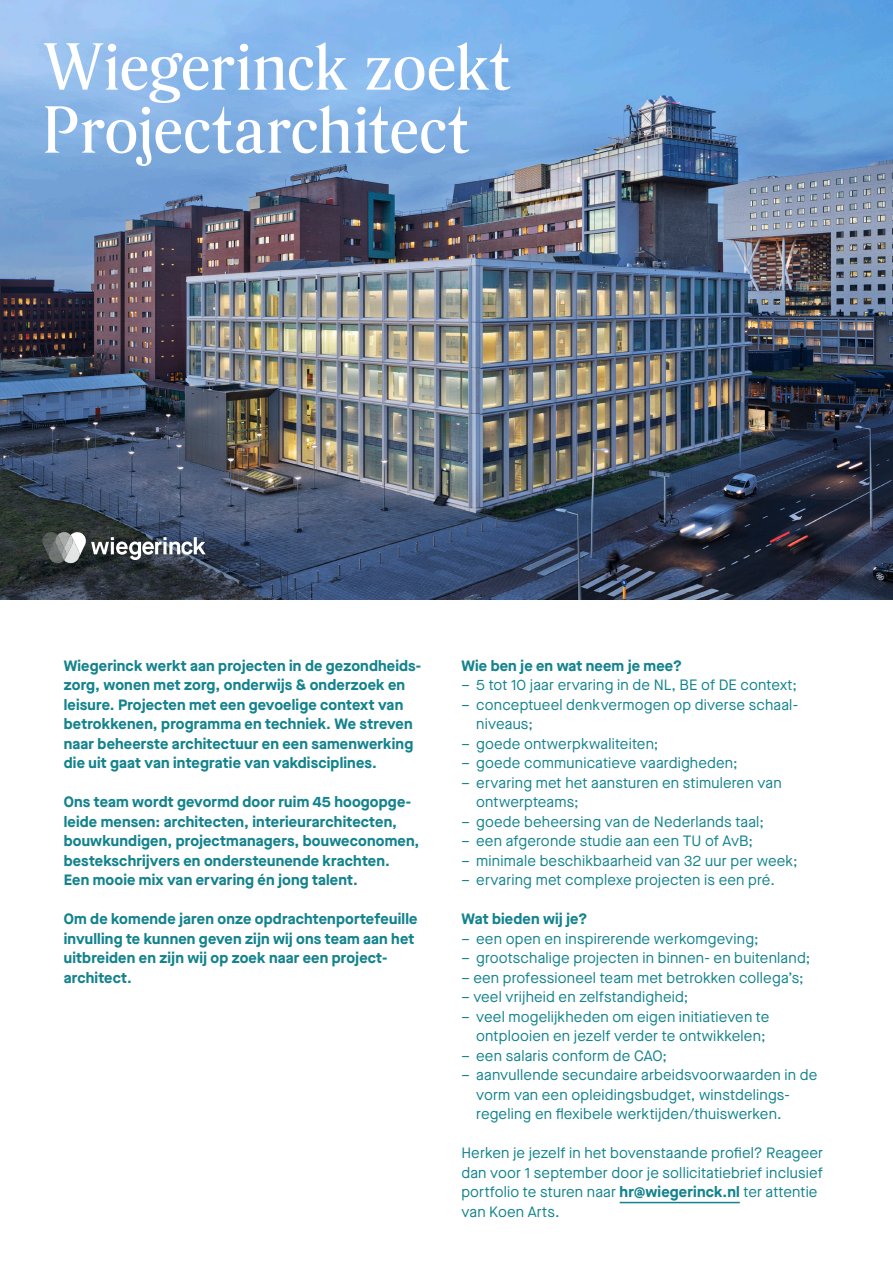
<style>
.page{position:relative;width:893px;height:1263px;background:#fff}
.page>*{position:absolute;margin:0;border:0;box-sizing:border-box;transform-origin:0 0}
.Presentatietitel{font:500 63px "Rando";letter-spacing:-.015em;color:#fff}
.Broodtekst_Brief_-_N{font:15px/19.5px "Maison Neue";letter-spacing:.01em;color:#13838d}
.Broodtekst_Brief_-_N-2{font:700 15px/19.5px "Maison Neue";letter-spacing:.01em;color:#13838d}
.s1{font-weight:700}
</style>
<div class="page">
<img style="left:0;top:0;width:893px;height:600px">
<svg style="left:42px;top:531px;width:164px;height:32px;background:#697076"></svg>
<hr style="left:620px;top:1202px;width:120px;height:1px;background:#13838d">
<p class="Presentatietitel" style="left:43px;top:21px;width:470px">Wiegerinck zoekt</p>
<p class="Presentatietitel" style="left:43px;top:84px;width:429px">Projectarchitect</p>
<p class="Broodtekst_Brief_-_N-2" style="left:64px;top:655px;width:359px">Wiegerinck werkt aan projecten in de gezondheids&shy;zorg, wonen met zorg, onderwijs &amp; onderzoek en leisure. Projecten met een gevoelige context van betrokkenen, programma en techniek. We streven naar beheerste architectuur en een samenwerking die uit gaat van integratie van vakdisciplines.</p>
<p class="Broodtekst_Brief_-_N-2" style="left:64px;top:792px;width:357px">Ons team wordt gevormd door ruim 45 hoogopge&shy;leide mensen: architecten, interieurarchitecten, bouwkundigen, projectmanagers, bouweconomen, bestekschrijvers en ondersteunende krachten.</p>
<p class="Broodtekst_Brief_-_N-2" style="left:64px;top:870px;width:296px">Een mooie mix van ervaring én jong talent.</p>
<p class="Broodtekst_Brief_-_N-2" style="left:64px;top:909px;width:355px">Om de komende jaren onze opdrachtenportefeuille invulling te kunnen geven zijn wij ons team aan het uitbreiden en zijn wij op zoek naar een project-</p>
<p class="Broodtekst_Brief_-_N-2" style="left:64px;top:967px;width:70px">architect.</p>
<p class="Broodtekst_Brief_-_N-2" style="left:461px;top:655px;width:222px">Wie ben je en wat neem je mee?</p>
<p class="Broodtekst_Brief_-_N" style="left:461px;top:675px;width:337px">– 5 tot 10 jaar ervaring in de NL, BE of DE context;</p>
<p class="Broodtekst_Brief_-_N" style="left:476px;top:695px;width:323px;text-indent:-15px">– conceptueel denkvermogen op diverse schaal&shy;niveaus;</p>
<p class="Broodtekst_Brief_-_N" style="left:461px;top:734px;width:199px">– goede ontwerpkwaliteiten;</p>
<p class="Broodtekst_Brief_-_N" style="left:461px;top:753px;width:278px">– goede communicatieve vaardigheden;</p>
<p class="Broodtekst_Brief_-_N" style="left:461px;top:773px;width:322px">– ervaring met het aansturen en stimuleren van</p>
<p class="Broodtekst_Brief_-_N" style="left:476px;top:792px;width:104px">ontwerpteams;</p>
<p class="Broodtekst_Brief_-_N" style="left:461px;top:812px;width:304px">– goede beheersing van de Nederlands taal;</p>
<p class="Broodtekst_Brief_-_N" style="left:461px;top:831px;width:293px">– een afgeronde studie aan een TU of AvB;</p>
<p class="Broodtekst_Brief_-_N" style="left:461px;top:851px;width:338px">– minimale beschikbaarheid van 32 uur per week;</p>
<p class="Broodtekst_Brief_-_N" style="left:461px;top:870px;width:315px">– ervaring met complexe projecten is een pré.</p>
<p class="Broodtekst_Brief_-_N-2" style="left:461px;top:909px;width:128px">Wat bieden wij je?</p>
<p class="Broodtekst_Brief_-_N" style="left:461px;top:929px;width:299px">– een open en inspirerende werkomgeving;</p>
<p class="Broodtekst_Brief_-_N" style="left:461px;top:948px;width:350px">– grootschalige projecten in binnen- en buitenland;</p>
<p class="Broodtekst_Brief_-_N" style="left:461px;top:968px;width:344px">– een professioneel team met betrokken collega’s;</p>
<p class="Broodtekst_Brief_-_N" style="left:461px;top:987px;width:228px">– veel vrijheid en zelfstandigheid;</p>
<p class="Broodtekst_Brief_-_N" style="left:461px;top:1007px;width:310px">– veel mogelijkheden om eigen initiatieven te</p>
<p class="Broodtekst_Brief_-_N" style="left:476px;top:1026px;width:291px">ontplooien en jezelf verder te ontwikkelen;</p>
<p class="Broodtekst_Brief_-_N" style="left:461px;top:1046px;width:207px">– een salaris conform de CAO;</p>
<p class="Broodtekst_Brief_-_N" style="left:476px;top:1065px;width:343px;text-indent:-15px">– aanvullende secundaire arbeidsvoorwaarden in de vorm van een opleidingsbudget, winstdelings-</p>
<p class="Broodtekst_Brief_-_N" style="left:476px;top:1104px;width:307px">regeling en flexibele werktijden/thuiswerken.</p>
<p class="Broodtekst_Brief_-_N" style="left:461px;top:1143px;width:363px">Herken je jezelf in het bovenstaande profiel? Reageer dan voor 1 september door je sollicitatiebrief inclusief portfolio te sturen naar <span class="s1">hr@wiegerinck.nl</span> ter attentie van Koen Arts.</p>
</div>
